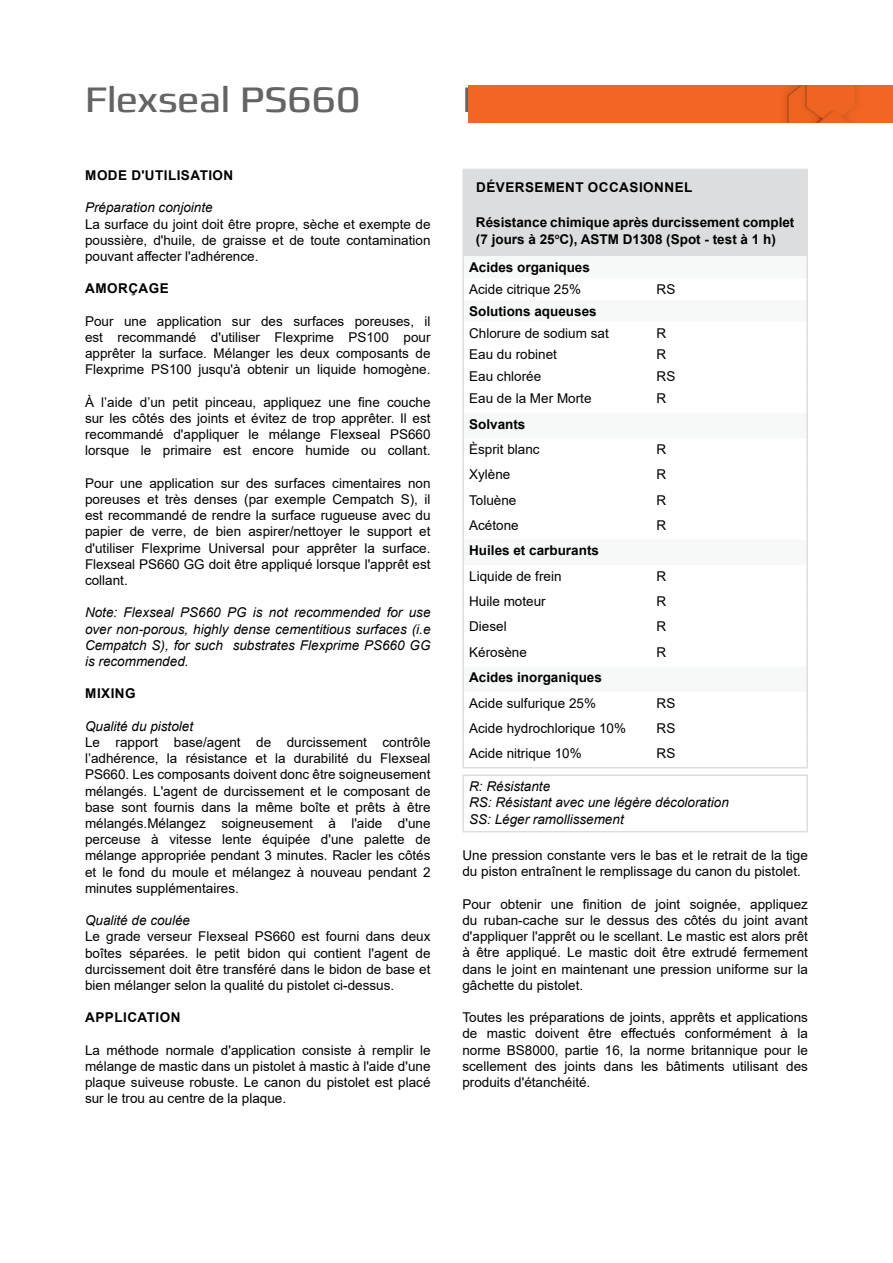
<style>
.page{position:relative;width:893px;height:1263px;background:#fff}
.page>*{position:absolute;margin:0;border:0;box-sizing:border-box;transform-origin:0 0}
.t1{font:36px "Francker CYR";color:#636466}
.t2{font:13.5px/16.2px "Arial";color:#000;text-align:justify}
.t3{font:italic 13.5px/16.2px "Arial";color:#000}
.t4{font:700 13.5px/16.2px "Arial";color:#000}
.t5{font:700 13.5px "Arial";letter-spacing:.035em;color:#000}
</style>
<div class="page">
<div style="left:464px;top:170px;width:342px;height:86px;background:#dcddde"></div>
<hr style="left:462px;top:169px;width:189px;height:1px;background:#dcddde">
<hr style="left:462px;top:170px;width:2px;height:35px;background:#dcddde">
<hr style="left:651px;top:169px;width:157px;height:1px;background:#dcddde">
<hr style="left:806px;top:170px;width:2px;height:35px;background:#dcddde">
<hr style="left:462px;top:205px;width:2px;height:51px;background:#dcddde">
<hr style="left:806px;top:205px;width:2px;height:51px;background:#dcddde">
<hr style="left:462px;top:256px;width:2px;height:22px;background:#dcddde">
<hr style="left:806px;top:256px;width:2px;height:22px;background:#dcddde">
<hr style="left:462px;top:278px;width:2px;height:22px;background:#dcddde">
<hr style="left:806px;top:278px;width:2px;height:22px;background:#dcddde">
<hr style="left:462px;top:300px;width:2px;height:22px;background:#dcddde">
<hr style="left:806px;top:300px;width:2px;height:22px;background:#dcddde">
<hr style="left:462px;top:322px;width:2px;height:22px;background:#dcddde">
<hr style="left:806px;top:322px;width:2px;height:22px;background:#dcddde">
<hr style="left:462px;top:344px;width:2px;height:21px;background:#dcddde">
<hr style="left:806px;top:344px;width:2px;height:21px;background:#dcddde">
<hr style="left:462px;top:365px;width:2px;height:22px;background:#dcddde">
<hr style="left:806px;top:365px;width:2px;height:22px;background:#dcddde">
<hr style="left:462px;top:387px;width:2px;height:26px;background:#dcddde">
<hr style="left:806px;top:387px;width:2px;height:26px;background:#dcddde">
<hr style="left:462px;top:413px;width:2px;height:25px;background:#dcddde">
<hr style="left:806px;top:413px;width:2px;height:25px;background:#dcddde">
<hr style="left:462px;top:438px;width:2px;height:25px;background:#dcddde">
<hr style="left:806px;top:438px;width:2px;height:25px;background:#dcddde">
<hr style="left:462px;top:463px;width:2px;height:26px;background:#dcddde">
<hr style="left:806px;top:463px;width:2px;height:26px;background:#dcddde">
<hr style="left:462px;top:489px;width:2px;height:25px;background:#dcddde">
<hr style="left:806px;top:489px;width:2px;height:25px;background:#dcddde">
<hr style="left:462px;top:514px;width:2px;height:25px;background:#dcddde">
<hr style="left:806px;top:514px;width:2px;height:25px;background:#dcddde">
<hr style="left:462px;top:539px;width:2px;height:26px;background:#dcddde">
<hr style="left:806px;top:539px;width:2px;height:26px;background:#dcddde">
<hr style="left:462px;top:565px;width:2px;height:25px;background:#dcddde">
<hr style="left:806px;top:565px;width:2px;height:25px;background:#dcddde">
<hr style="left:462px;top:590px;width:2px;height:26px;background:#dcddde">
<hr style="left:806px;top:590px;width:2px;height:26px;background:#dcddde">
<hr style="left:462px;top:616px;width:2px;height:25px;background:#dcddde">
<hr style="left:806px;top:616px;width:2px;height:25px;background:#dcddde">
<hr style="left:462px;top:641px;width:2px;height:25px;background:#dcddde">
<hr style="left:806px;top:641px;width:2px;height:25px;background:#dcddde">
<hr style="left:462px;top:666px;width:2px;height:26px;background:#dcddde">
<hr style="left:806px;top:666px;width:2px;height:26px;background:#dcddde">
<hr style="left:462px;top:692px;width:2px;height:25px;background:#dcddde">
<hr style="left:806px;top:692px;width:2px;height:25px;background:#dcddde">
<hr style="left:462px;top:717px;width:2px;height:25px;background:#dcddde">
<hr style="left:806px;top:717px;width:2px;height:25px;background:#dcddde">
<hr style="left:462px;top:742px;width:2px;height:25px;background:#dcddde">
<hr style="left:806px;top:742px;width:2px;height:25px;background:#dcddde">
<hr style="left:462px;top:767px;width:189px;height:1px;background:#dcddde">
<hr style="left:651px;top:767px;width:157px;height:1px;background:#dcddde">
<hr style="left:462px;top:774px;width:346px;height:2px;background:#dcddde">
<hr style="left:462px;top:776px;width:2px;height:55px;background:#dcddde">
<hr style="left:806px;top:776px;width:2px;height:55px;background:#dcddde">
<hr style="left:462px;top:831px;width:346px;height:1px;background:#dcddde">
<div style="left:468px;top:85px;width:424px;height:38px;background:#f26522"></div>
<div style="left:751px;top:85px;width:142px;height:38px;background:#f26522"></div>
<img style="left:784px;top:86px;width:74px;height:37px">
<h1 class="t1" style="left:85px;top:77px;width:277px">Flexseal PS660</h1>
<p class="t5" style="left:85px;top:166px;width:150px">MODE D'UTILISATION</p>
<p class="t3" style="left:85px;top:200px;width:129px">Préparation conjointe</p>
<p class="t2" style="left:85px;top:216px;width:347px">La surface du joint doit être propre, sèche et exempte de poussière, d'huile, de graisse et de toute contamination pouvant affecter l'adhérence.</p>
<p class="t5" style="left:85px;top:279px;width:85px">AMORÇAGE</p>
<p class="t2" style="left:85px;top:313px;width:347px">Pour une application sur des surfaces poreuses, il est recommandé d'utiliser Flexprime PS100 pour apprêter la surface. Mélanger les deux composants de Flexprime PS100 jusqu'à obtenir un liquide homogène.</p>
<p class="t2" style="left:85px;top:394px;width:347px">À l’aide d’un petit pinceau, appliquez une fine couche sur les côtés des joints et évitez de trop apprêter. Il est recommandé d'appliquer le mélange Flexseal PS660 lorsque le primaire est encore humide ou collant.</p>
<p class="t2" style="left:85px;top:475px;width:347px">Pour une application sur des surfaces cimentaires non poreuses et très denses (par exemple Cempatch S), il est recommandé de rendre la surface rugueuse avec du papier de verre, de bien aspirer/nettoyer le support et d'utiliser Flexprime Universal pour apprêter la surface.<br>Flexseal PS660 GG doit être appliqué lorsque l'apprêt est collant.</p>
<p class="t3" style="left:85px;top:605px;width:347px;text-align:justify">Note: Flexseal PS660 PG is not recommended for use over non-porous, highly dense cementitious surfaces (i.e Cempatch S), for such substrates Flexprime PS660 GG is recommended.</p>
<p class="t4" style="left:85px;top:686px;width:52px">MIXING</p>
<p class="t3" style="left:85px;top:718px;width:110px">Qualité du pistolet</p>
<p class="t2" style="left:85px;top:734px;width:347px">Le rapport base/agent de durcissement contrôle l’adhérence, la résistance et la durabilité du Flexseal PS660. Les composants doivent donc être soigneusement mélangés. L'agent de durcissement et le composant de base sont fournis dans la même boîte et prêts à être mélangés.Mélangez soigneusement à l'aide d'une perceuse à vitesse lente équipée d'une palette de mélange appropriée pendant 3 minutes. Racler les côtés et le fond du moule et mélangez à nouveau pendant 2 minutes supplémentaires.</p>
<p class="t3" style="left:85px;top:912px;width:107px">Qualité de coulée</p>
<p class="t2" style="left:85px;top:928px;width:347px">Le grade verseur Flexseal PS660 est fourni dans deux boîtes séparées. le petit bidon qui contient l'agent de durcissement doit être transféré dans le bidon de base et bien mélanger selon la qualité du pistolet ci-dessus.</p>
<p class="t5" style="left:85px;top:1008px;width:97px">APPLICATION</p>
<p class="t2" style="left:85px;top:1042px;width:347px">La méthode normale d'application consiste à remplir le mélange de mastic dans un pistolet à mastic à l'aide d'une plaque suiveuse robuste. Le canon du pistolet est placé sur le trou au centre de la plaque.</p>
<p class="t5" style="left:476px;top:178px;width:218px">DÉVERSEMENT OCCASIONNEL</p>
<p class="t4" style="left:476px;top:215px;width:320px">Résistance chimique après durcissement complet (7 jours à 25<sup>o</sup>C), ASTM D1308 (Spot - test à 1 h)</p>
<p class="t4" style="left:469px;top:259px;width:122px">Acides organiques</p>
<p class="t2" style="left:469px;top:281px;width:113px">Acide citrique 25%</p>
<p class="t2" style="left:657px;top:281px;width:20px">RS</p>
<p class="t4" style="left:469px;top:303px;width:129px">Solutions aqueuses</p>
<p class="t2" style="left:469px;top:325px;width:141px">Chlorure de sodium sat</p>
<p class="t2" style="left:657px;top:325px;width:11px">R</p>
<p class="t2" style="left:469px;top:347px;width:89px">Eau du robinet</p>
<p class="t2" style="left:657px;top:347px;width:11px">R</p>
<p class="t2" style="left:469px;top:368px;width:74px">Eau chlorée</p>
<p class="t2" style="left:657px;top:368px;width:20px">RS</p>
<p class="t2" style="left:469px;top:390px;width:124px">Eau de la Mer Morte</p>
<p class="t2" style="left:657px;top:390px;width:11px">R</p>
<p class="t4" style="left:469px;top:416px;width:58px">Solvants</p>
<p class="t2" style="left:469px;top:441px;width:72px">Èsprit blanc</p>
<p class="t2" style="left:657px;top:441px;width:11px">R</p>
<p class="t2" style="left:469px;top:466px;width:43px">Xylène</p>
<p class="t2" style="left:657px;top:466px;width:11px">R</p>
<p class="t2" style="left:469px;top:492px;width:49px">Toluène</p>
<p class="t2" style="left:657px;top:492px;width:11px">R</p>
<p class="t2" style="left:469px;top:517px;width:51px">Acétone</p>
<p class="t2" style="left:657px;top:517px;width:11px">R</p>
<p class="t4" style="left:469px;top:543px;width:131px">Huiles et carburants</p>
<p class="t2" style="left:469px;top:568px;width:94px">Liquide de frein</p>
<p class="t2" style="left:657px;top:568px;width:11px">R</p>
<p class="t2" style="left:469px;top:593px;width:78px">Huile moteur</p>
<p class="t2" style="left:657px;top:593px;width:11px">R</p>
<p class="t2" style="left:469px;top:618px;width:39px">Diesel</p>
<p class="t2" style="left:657px;top:618px;width:11px">R</p>
<p class="t2" style="left:469px;top:644px;width:59px">Kérosène</p>
<p class="t2" style="left:657px;top:644px;width:11px">R</p>
<p class="t4" style="left:469px;top:669px;width:134px">Acides inorganiques</p>
<p class="t2" style="left:469px;top:695px;width:128px">Acide sulfurique 25%</p>
<p class="t2" style="left:657px;top:695px;width:20px">RS</p>
<p class="t2" style="left:469px;top:720px;width:158px">Acide hydrochlorique 10%</p>
<p class="t2" style="left:657px;top:720px;width:20px">RS</p>
<p class="t2" style="left:469px;top:745px;width:114px">Acide nitrique 10%</p>
<p class="t2" style="left:657px;top:745px;width:20px">RS</p>
<p class="t3" style="left:469px;top:778px;width:261px">R: Résistante<br>RS: Résistant avec une légère décoloration<br>SS: Léger ramollissement</p>
<p class="t2" style="left:462px;top:847px;width:347px">Une pression constante vers le bas et le retrait de la tige du piston entraînent le remplissage du canon du pistolet.</p>
<p class="t2" style="left:462px;top:896px;width:347px">Pour obtenir une finition de joint soignée, appliquez du ruban-cache sur le dessus des côtés du joint avant d'appliquer l'apprêt ou le scellant. Le mastic est alors prêt à être appliqué. Le mastic doit être extrudé fermement dans le joint en maintenant une pression uniforme sur la gâchette du pistolet.</p>
<p class="t2" style="left:462px;top:1009px;width:347px">Toutes les préparations de joints, apprêts et applications de mastic doivent être effectués conformément à la norme BS8000, partie 16, la norme britannique pour le scellement des joints dans les bâtiments utilisant des produits d'étanchéité.</p>
</div>
